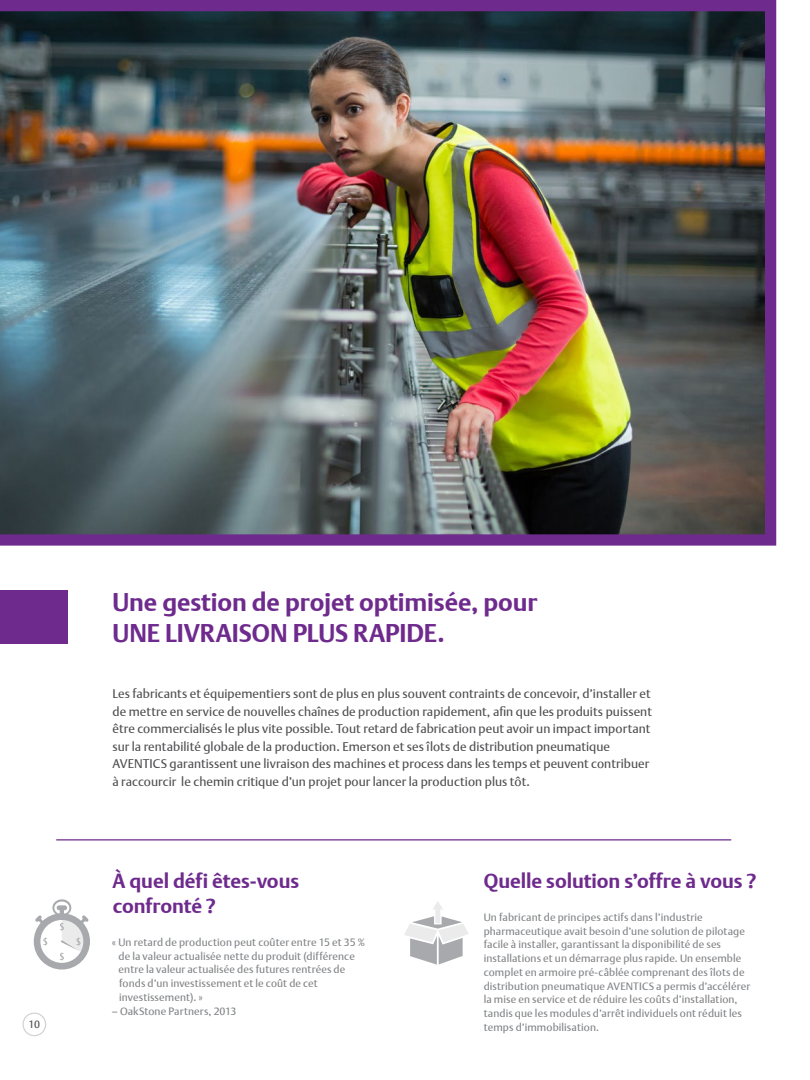
<style>
.page{position:relative;width:810px;height:1080px;background:#fff}
.page>*{position:absolute;margin:0;border:0;box-sizing:border-box;transform-origin:0 0}
.t1{font:25px/31.2px "DTL Argo T Bold";letter-spacing:-.005em;color:#6e2a8d}
.t2{font:20px/25px "DTL Argo T Bold";letter-spacing:-.005em;color:#6e2a8d}
.t3{font:12.5px/17.5px "DTL Argo T";letter-spacing:.005em;color:#4d4d4f}
.t4{font:10.62px/13.8px "DTL Argo T";letter-spacing:.01em;color:#808285}
.SMALLEST{font:10.62px "DTL Argo T";color:#4d4d4f}
</style>
<div class="page">
<div style="left:22px;top:1012px;width:24px;height:24px;border:1px solid #d1d3d4;border-radius:50%"></div>
<div style="left:0;top:591px;width:68px;height:53px;background:#6e2a8d"></div>
<img style="left:0;top:0;width:776px;height:546px">
<svg style="left:34px;top:899px;width:56px;height:71px"></svg>
<svg style="left:404px;top:901px;width:65px;height:64px"></svg>
<hr style="left:56px;top:839px;width:675px;height:1px;background:#6e2a8d">
<p class="SMALLEST" style="left:29px;top:1018px;width:13px">10</p>
<p class="t1" style="left:112px;top:587px;width:427px">Une gestion de projet optimisée, pour<br>UNE LIVRAISON PLUS RAPIDE.</p>
<p class="t3" style="left:112px;top:685px;width:541px">Les fabricants et équipementiers sont de plus en plus souvent contraints de concevoir, d’installer et de mettre en service de nouvelles chaînes de production rapidement, afin que les produits puissent être commercialisés le plus vite possible. Tout retard de fabrication peut avoir un impact important sur la rentabilité globale de la production. Emerson et ses îlots de distribution pneumatique AVENTICS garantissent une livraison des machines et process dans les temps et peuvent contribuer à raccourcir le chemin critique d’un projet pour lancer la production plus tôt.</p>
<p class="t2" style="left:112px;top:869px;width:188px">À quel défi êtes-vous confronté ?</p>
<p class="t4" style="left:119px;top:935px;width:248px;text-indent:-7px">« Un retard de production peut coûter entre 15 et 35 % de la valeur actualisée nette du produit (différence entre la valeur actualisée des futures rentrées de fonds d’un investissement et le coût de cet investissement). »</p>
<p class="t4" style="left:112px;top:1004px;width:126px">– OakStone Partners, 2013</p>
<p class="t2" style="left:484px;top:869px;width:274px">Quelle solution s’offre à vous ?</p>
<p class="t4" style="left:484px;top:910px;width:268px">Un fabricant de principes actifs dans l’industrie pharmaceutique avait besoin d’une solution de pilotage facile à installer, garantissant la disponibilité de ses installations et un démarrage plus rapide. Un ensemble complet en armoire pré-câblée comprenant des îlots de distribution pneumatique AVENTICS a permis d’accélérer la mise en service et de réduire les coûts d’installation, tandis que les modules d’arrêt individuels ont réduit les temps d’immobilisation.</p>
</div>
